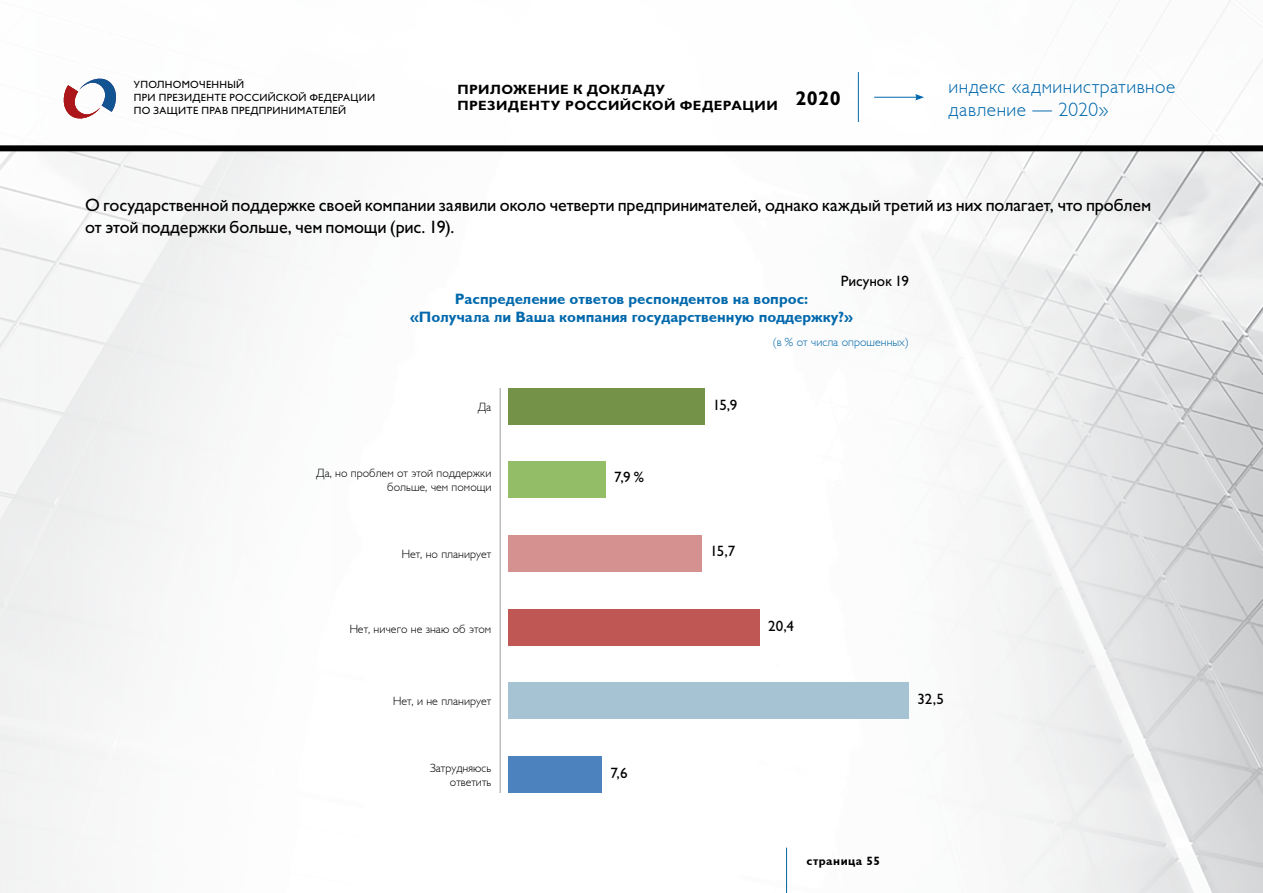
<style>
.page{position:relative;width:1263px;height:893px;background:#fff}
.page>*{position:absolute;margin:0;border:0;box-sizing:border-box;transform-origin:0 0}
.t1{font:300 19.5px/22.5px "Gals";letter-spacing:.025em;color:#0068ac}
.t2{font:18px/21.6px "Gals C";letter-spacing:.005em;color:#000}
.t3{font:700 15px/18px "Gals";color:#0068ac;text-align:center}
.t4{font:15px "Gals C";letter-spacing:.01em;color:#000}
.t5{font:700 13.5px/16.2px "Gals C";letter-spacing:.03em;color:#000}
.t6{font:300 12px/14.4px "Gals";color:#000;text-align:right}
.t7{font:300 12px "Gals";color:#0068ac}
.t8{font:700 12px "Gals";letter-spacing:.04em;color:#000}
.t9{font:10.5px/12.8px "Gals C";letter-spacing:.03em;color:#000}
</style>
<div class="page">
<img style="left:0;top:151px;width:1263px;height:742px">
<div style="left:0;top:145px;width:1263px;height:6px;background:#000"></div>
<hr style="left:786px;top:848px;width:1px;height:45px;background:#0068ac">
<svg style="left:63px;top:78px;width:53px;height:41px"></svg>
<hr style="left:858px;top:72px;width:1px;height:50px;background:#0068ac">
<hr style="left:874px;top:97px;width:43px;height:1px;background:#0068ac">
<svg style="left:915px;top:94px;width:9px;height:6px"></svg>
<hr style="left:499px;top:388px;width:2px;height:405px;background:#bcbec0">
<div style="left:508px;top:461px;width:98px;height:37px;background:#93bd66"></div>
<div style="left:508px;top:388px;width:196px;height:37px;background:#749348"></div>
<div style="left:508px;top:535px;width:194px;height:37px;background:#d4918f"></div>
<div style="left:508px;top:609px;width:252px;height:37px;background:#bf5755"></div>
<div style="left:508px;top:682px;width:401px;height:37px;background:#a5c3d2"></div>
<div style="left:508px;top:756px;width:94px;height:37px;background:#4c82be"></div>
<p class="t9" style="left:134px;top:79px;width:243px">УПОЛНОМОЧЕННЫЙ<br>ПРИ ПРЕЗИДЕНТЕ РОССИЙСКОЙ ФЕДЕРАЦИИ<br>ПО ЗАЩИТЕ ПРАВ ПРЕДПРИНИМАТЕЛЕЙ</p>
<p class="t5" style="left:458px;top:81px;width:385px">ПРИЛОЖЕНИЕ К ДОКЛАДУ<br>ПРЕЗИДЕНТУ РОССИЙСКОЙ ФЕДЕРАЦИИ <sup>2020</sup></p>
<p class="t1" style="left:949px;top:76px;width:228px">индекс «административное давление — 2020»</p>
<p class="t2" style="left:85px;top:195px;width:1067px">О государственной поддержке своей компании заявили около четверти предпринимателей, однако каждый третий из них полагает, что проблем от этой поддержки больше, чем помощи (рис. 19).</p>
<p class="t4" style="left:841px;top:274px;width:70px">Рисунок 19</p>
<p class="t3" style="left:410px;top:290px;width:444px">Распределение ответов респондентов на вопрос:<br>«Получала ли Ваша компания государственную поддержку?»</p>
<p class="t7" style="left:773px;top:336px;width:138px">(в % от числа опрошенных)</p>
<p class="t6" style="left:478px;top:401px;width:15px">Да</p>
<p class="t6" style="left:316px;top:466px;width:177px">Да, но проблем от этой поддержки больше, чем помощи</p>
<p class="t6" style="left:402px;top:547px;width:91px">Нет, но планирует</p>
<p class="t6" style="left:350px;top:622px;width:143px">Нет, ничего не знаю об этом</p>
<p class="t6" style="left:393px;top:694px;width:100px">Нет, и не планирует</p>
<p class="t4" style="left:614px;top:470px;width:31px">7,9 %</p>
<p class="t6" style="left:430px;top:761px;width:63px">Затрудняюсь ответить</p>
<p class="t4" style="left:610px;top:765px;width:19px">7,6</p>
<p class="t4" style="left:713px;top:397px;width:26px">15,9</p>
<p class="t4" style="left:710px;top:544px;width:26px">15,7</p>
<p class="t4" style="left:768px;top:618px;width:27px">20,4</p>
<p class="t4" style="left:917px;top:691px;width:28px">32,5</p>
<p class="t8" style="left:806px;top:854px;width:75px">страница 55</p>
</div>
